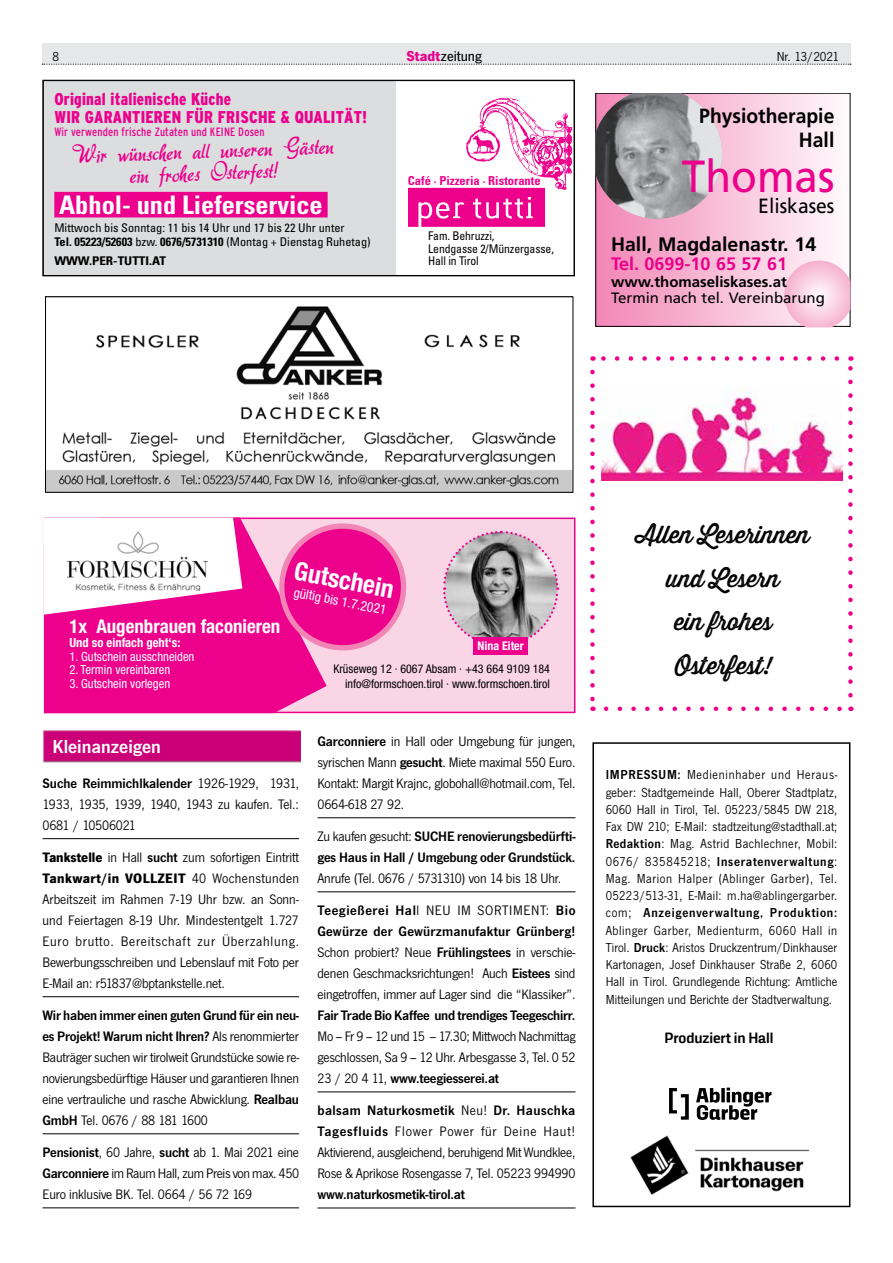
<style>
.page{position:relative;width:893px;height:1263px;background:#fff}
.page>*{position:absolute;margin:0;border:0;box-sizing:border-box;transform-origin:0 0}
.t1{font:45px "Frutiger";color:#ec008c;scale:.94 1}
.t2{font:700 condensed 25.65px "Univers";color:#fff}
.t3{font:700 condensed 25.5px "Helvetica Neue";color:#fff}
.t4{font:24px/43.5px "Thirsty Rough Reg One";letter-spacing:-.01em;color:#000;text-align:center}
.t5{font:21.3px/22px "aka Dora";color:#ec008c;text-align:center}
.t6{font:700 20.55px/24.8px "Frutiger";color:#000;text-align:right;scale:.94 1}
.t7{font:20.55px "Frutiger";color:#000;scale:.94 1}
.t8{font:700 19.5px "Frutiger";color:#000}
.t9{font:600 19.5px "News Got T";color:#fff}
.t10{font:700 condensed 18.9px "Helvetica Neue";color:#fff}
.t11{font:700 18px "Frutiger";color:#ec008c}
.t12{font:900 condensed 17.1px/17.5px "Interstate";letter-spacing:.015em;color:#ec008c;scale:.96 1}
.t13{font:15px "Frutiger";color:#000}
.t14{font:700 15px "Frutiger";color:#000}
.t15{font:500 15px "Kawak";letter-spacing:-.005em;color:#000}
.t16{font:500 15px "News Got T";color:#000}
.t17{font:14.25px/21px "News Got T";letter-spacing:-.01em;color:#000;text-align:justify}
.t18{font:600 14.25px/21px "News Got T";letter-spacing:-.01em;color:#000}
.t19{font:13.5px/17.2px "News Got T";letter-spacing:.01em;color:#000;text-align:justify;scale:.96 1}
.t20{font:condensed 13.5px "Helvetica Neue";color:#fff}
.t21{font:13.5px "News Got T";letter-spacing:.01em;color:#000}
.t22{font:condensed 12.6px "Helvetica Neue";color:#fff}
.t23{font:700 condensed 12.6px "Helvetica Neue";color:#fff}
.t24{font:700 condensed 12.3px "Univers";color:#ec008c}
.t25{font:condensed 12px/12.8px "Univers";color:#000}
.t26{font:condensed 12px/14.4px "Helvetica Neue";color:#000;text-align:right}
.t27{font:condensed 12px "Interstate";letter-spacing:.015em;color:#ec008c;scale:.96 1}
.t28{font:700 condensed 12px "Univers";color:#000;scale:1.1 1}
.t29{font:700 condensed 12px "Helvetica Neue";color:#fff}
.s1{font-weight:700;color:#ec008c}
.s2{font-weight:700}
.s3{font-weight:600}
.s4{font-weight:400}
</style>
<div class="page">
<div style="left:42px;top:43px;width:808px;height:21px;background:#e6e7e8"></div>
<svg style="left:42px;top:64px;width:809px;height:1px"></svg>
<img style="left:43px;top:730px;width:258px;height:33px">
<div style="left:592px;top:742px;width:258px;height:465px;border:2px solid #000"></div>
<svg style="left:669px;top:1087px;width:102px;height:33px"></svg>
<img style="left:631px;top:1136px;width:178px;height:58px">
<hr style="left:43px;top:838px;width:256px;height:1px;background:#000">
<hr style="left:43px;top:996px;width:256px;height:1px;background:#000">
<hr style="left:43px;top:1133px;width:256px;height:1px;background:#000">
<hr style="left:43px;top:1207px;width:256px;height:1px;background:#000">
<hr style="left:317px;top:817px;width:258px;height:1px;background:#000">
<hr style="left:317px;top:891px;width:258px;height:1px;background:#000">
<hr style="left:317px;top:1091px;width:258px;height:1px;background:#000">
<hr style="left:317px;top:1207px;width:258px;height:1px;background:#000">
<div style="left:43px;top:80px;width:353px;height:196px;background:#dcddde"></div>
<img style="left:408px;top:97px;width:164px;height:130px">
<div style="left:54px;top:192px;width:274px;height:25px;background:#ec008c"></div>
<div style="left:43px;top:80px;width:532px;height:196px;border:1px solid #000"></div>
<div style="left:45px;top:518px;width:530px;height:194px;background:#fad5e6"></div>
<div style="left:44px;top:517px;width:283px;height:196px;background:#ec008c"></div>
<svg style="left:44px;top:517px;width:198px;height:98px;background:#f9b9df"></svg>
<img style="left:68px;top:531px;width:139px;height:59px">
<svg style="left:443px;top:530px;width:117px;height:110px"></svg>
<div style="left:473px;top:637px;width:55px;height:18px;background:#ec008c"></div>
<svg style="left:270px;top:517px;width:145px;height:136px"></svg>
<div style="left:596px;top:94px;width:254px;height:232px;background:linear-gradient(to right,#f286b6,#fefbfc)"></div>
<img style="left:595px;top:94px;width:127px;height:125px">
<svg style="left:784px;top:261px;width:66px;height:66px;background:#f6ccde"></svg>
<img style="left:47px;top:306px;width:524px;height:185px">
<div style="left:45px;top:296px;width:528px;height:197px;border:1px solid #000"></div>
<svg style="left:606px;top:706px;width:236px;height:5px"></svg>
<svg style="left:601px;top:356px;width:236px;height:5px"></svg>
<svg style="left:590px;top:372px;width:5px;height:339px"></svg>
<svg style="left:848px;top:356px;width:5px;height:339px"></svg>
<img style="left:602px;top:389px;width:240px;height:92px">
<p class="t21" style="left:53px;top:49px;width:8px">8</p>
<p class="t16" style="left:407px;top:48px;width:77px"><span class="s1">Stadt</span>zeitung</p>
<p class="t21" style="left:777px;top:49px;width:64px">Nr. 13/2021</p>
<p class="t12" style="left:54px;top:90px;width:327px">Original italienische Küche<br>WIR GARANTIEREN FÜR FRISCHE &amp; QUALITÄT!</p>
<p class="t27" style="left:54px;top:125px;width:221px">Wir verwenden frische Zutaten und KEINE Dosen</p>
<h3 class="t5" style="left:73px;top:144px;width:263px;rotate:-2deg">Wir wünschen all unseren Gästen ein frohes Osterfest!</h3>
<h2 class="t2" style="left:59px;top:189px;width:265px">Abhol- und Lieferservice</h2>
<p class="t25" style="left:54px;top:221px;width:318px;line-height:13.6px">Mittwoch bis Sonntag: 11 bis 14 Uhr und 17 bis 22 Uhr unter<br><span class="s2">Tel. 05223/52603</span> bzw. <span class="s2">0676/5731310</span> (Montag + Dienstag Ruhetag)</p>
<p class="t28" style="left:54px;top:254px;width:103px">WWW.PER-TUTTI.AT</p>
<p class="t24" style="left:408px;top:173px;width:134px">Café · Pizzeria · Ristorante</p>
<p class="t25" style="left:428px;top:229px;width:127px">Fam. Behruzzi,<br>Lendgasse 2/Münzergasse,<br>Hall in Tirol</p>
<h3 class="t6" style="left:699px;top:103px;width:145px">Physiotherapie<br>Hall</h3>
<h1 class="t1" style="left:682px;top:150px;width:164px">Thomas</h1>
<h3 class="t7" style="left:758px;top:194px;width:83px">Eliskases</h3>
<h3 class="t8" style="left:611px;top:233px;width:207px">Hall, Magdalenastr. 14</h3>
<p class="t11" style="left:611px;top:254px;width:178px">Tel. 0699-10 65 57 61</p>
<p class="t14" style="left:611px;top:273px;width:177px">www.thomaseliskases.at</p>
<p class="t13" style="left:611px;top:289px;width:215px">Termin nach tel. Vereinbarung</p>
<h3 class="t10" style="left:69px;top:614px;width:212px">1x Augenbrauen faconieren</h3>
<p class="t23" style="left:69px;top:635px;width:112px">Und so einfach geht‘s:</p>
<p class="t22" style="left:69px;top:649px;width:126px">1. Gutschein ausschneiden</p>
<p class="t22" style="left:69px;top:662px;width:102px">2. Termin vereinbaren</p>
<p class="t22" style="left:69px;top:676px;width:102px">3. Gutschein vorlegen</p>
<h3 class="t3" style="left:298px;top:555px;width:103px;rotate:11deg">Gutschein</h3>
<p class="t20" style="left:295px;top:584px;width:96px;rotate:11deg">gültig bis 1.7.2021</p>
<p class="t29" style="left:478px;top:639px;width:48px">Nina Eiter</p>
<p class="t26" style="left:333px;top:662px;width:218px">Krüseweg 12 · 6067 Absam · +43 664 9109 184 info@formschoen.tirol · www.formschoen.tirol</p>
<h3 class="t9" style="left:52px;top:735px;width:110px">Kleinanzeigen</h3>
<p class="t17" style="left:43px;top:772px;width:258px"><span class="s3">Suche Reimmichlkalender</span> 1926-1929, 1931, 1933, 1935, 1939, 1940, 1943 zu kaufen. Tel.:<br>0681 / 10506021</p>
<p class="t17" style="left:43px;top:846px;width:258px"><span class="s2">Tankstelle</span> in Hall <span class="s3">sucht</span> zum sofortigen Eintritt <span class="s2">Tankwart/in VOLLZEIT</span> 40 Wochenstunden Arbeitszeit im Rahmen 7-19 Uhr bzw. an Sonn&shy;und Feiertagen 8-19 Uhr. Mindestentgelt 1.727<br>Euro brutto. Bereitschaft zur Überzahlung.<br>Bewerbungsschreiben und Lebenslauf mit Foto per E-Mail an: r51837@bptankstelle.net.</p>
<p class="t17" style="left:43px;top:1004px;width:258px"><span class="s3">Wir haben immer einen guten Grund für ein neu&shy;es Projekt! Warum nicht Ihren?</span> Als renommierter Bauträger suchen wir tirolweit Grundstücke sowie re&shy;novierungsbedürftige Häuser und garantieren Ihnen eine vertrauliche und rasche Abwicklung. <span class="s3">Realbau GmbH</span> Tel. 0676 / 88 181 1600</p>
<p class="t17" style="left:43px;top:1141px;width:258px"><span class="s3">Pensionist</span>, 60 Jahre, <span class="s3">sucht</span> ab 1. Mai 2021 eine <span class="s3">Garconniere</span> im Raum Hall, zum Preis von max. 450<br>Euro inklusive BK. Tel. 0664 / 56 72 169</p>
<p class="t17" style="left:317px;top:730px;width:260px"><span class="s3">Garconniere</span> in Hall oder Umgebung für jungen, syrischen Mann <span class="s3">gesucht</span>. Miete maximal 550 Euro.<br>Kontakt: Margit Krajnc, globohall@hotmail.com, Tel.<br>0664-618 27 92.</p>
<p class="t18" style="left:317px;top:825px;width:259px"><span class="s4">Zu kaufen gesucht:</span> SUCHE renovierungsbedürfti&shy;ges Haus in Hall / Umgebung oder Grundstück.</p>
<p class="t17" style="left:317px;top:867px;width:245px">Anrufe (Tel. 0676 / 5731310) von 14 bis 18 Uhr.</p>
<p class="t17" style="left:317px;top:899px;width:260px"><span class="s3">Teegießerei Hal</span>l NEU IM SORTIMENT: <span class="s3">Bio Gewürze der Gewürzmanufaktur Grünberg!<br></span>Schon probiert? Neue <span class="s3">Frühlingstees</span> in verschie&shy;denen Geschmacksrichtungen! Auch <span class="s3">Eistees</span> sind eingetroffen, immer auf Lager sind die “Klassiker”.</p>
<p class="t18" style="left:317px;top:1004px;width:259px">Fair Trade Bio Kaffee und trendiges Teegeschirr.</p>
<p class="t17" style="left:317px;top:1025px;width:259px">Mo – Fr 9 – 12 und 15 – 17.30; Mittwoch Nachmittag geschlossen, Sa 9 – 12 Uhr. Arbesgasse 3, Tel. 0 52<br>23 / 20 4 11, <span class="s3">www.teegiesserei.at</span></p>
<p class="t17" style="left:317px;top:1099px;width:260px"><span class="s3">balsam Naturkosmetik</span> Neu! <span class="s3">Dr. Hauschka Tagesfluids</span> Flower Power für Deine Haut!<br>Aktivierend, ausgleichend, beruhigend Mit Wundklee, Rose &amp; Aprikose Rosengasse 7, Tel. 05223 994990</p>
<p class="t18" style="left:317px;top:1183px;width:149px">www.naturkosmetik-tirol.at</p>
<h3 class="t4" style="left:636px;top:513px;width:175px">Allen Leserinnen und Lesern<br>ein frohes<br>Osterfest!</h3>
<p class="t19" style="left:606px;top:766px;width:243px"><span class="s3">IMPRESSUM:</span> Medieninhaber und Heraus&shy;geber: Stadtgemeinde Hall, Oberer Stadtplatz, 6060 Hall in Tirol, Tel. 05223/5845 DW 218, Fax DW 210; E-Mail: stadtzeitung@stadthall.at; <span class="s3">Redaktion</span>: Mag. Astrid Bachlechner, Mobil:<br>0676/ 835845218; <span class="s3">Inseratenverwaltung</span>:<br>Mag. Marion Halper (Ablinger Garber), Tel.<br>05223/513-31, E-Mail: m.ha@ablingergarber. com; <span class="s3">Anzeigenverwaltung, Produktion:<br></span>Ablinger Garber, Medienturm, 6060 Hall in Tirol. <span class="s3">Druck</span>: Aristos Druckzentrum/Dinkhauser Kartonagen, Josef Dinkhauser Straße 2, 6060<br>Hall in Tirol. Grundlegende Richtung: Amtliche Mitteilungen und Berichte der Stadtverwaltung.</p>
<p class="t15" style="left:665px;top:1029px;width:110px">Produziert in Hall</p>
</div>
